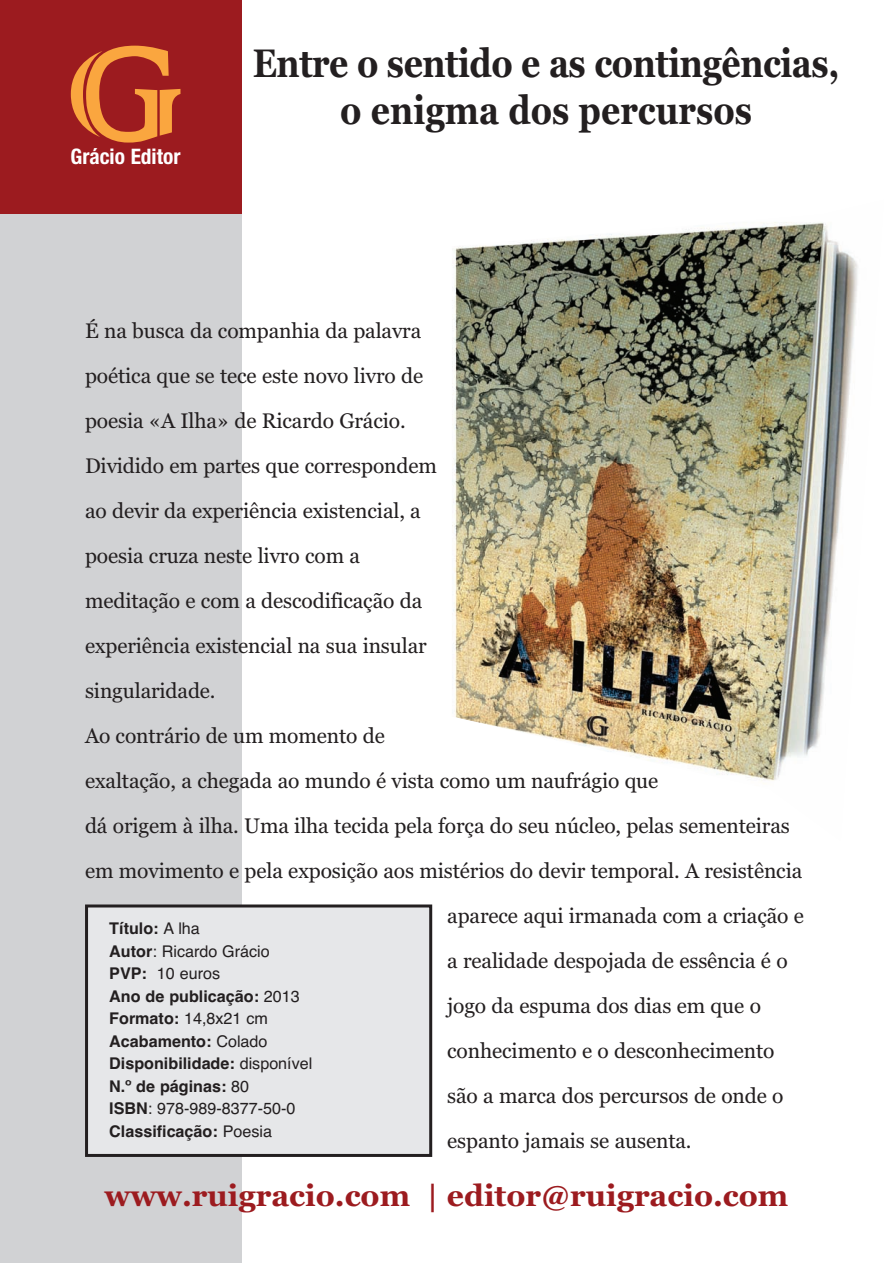
<style>
.page{position:relative;width:893px;height:1263px;background:#fff}
.page>*{position:absolute;margin:0;border:0;box-sizing:border-box;transform-origin:0 0}
.t1{font:700 39.6px/47.5px "Georgia";letter-spacing:-.015em;color:#231f20;text-align:center;scale:.85 1}
.t2{font:700 30px "Georgia";color:#9c1b1f}
.t3{font:700 condensed 21.45px "Helvetica Neue";color:#fff}
.t4{font:21px "Georgia";letter-spacing:-.005em;color:#231f20}
.t5{font:700 16.2px/22.5px "Helvetica";color:#231f20}
.s1{font-weight:400}
</style>
<div class="page">
<div style="left:0;top:0;width:241px;height:214px;background:#9c1b1f"></div>
<div style="left:0;top:214px;width:241px;height:1049px;background:#d1d2d4"></div>
<img style="left:452px;top:222px;width:406px;height:559px">
<div style="left:87px;top:906px;width:344px;height:249px;background:#e6e7e9"></div>
<div style="left:85px;top:904px;width:347px;height:253px;border:3px solid #231f20"></div>
<svg style="left:71px;top:46px;width:109px;height:97px"></svg>
<p class="t3" style="left:70px;top:139px;width:112px">Grácio Editor</p>
<h1 class="t1" style="left:253px;top:39px;width:692px">Entre o sentido e as contingências, o enigma dos percursos</h1>
<p class="t4" style="left:85px;top:318px;width:338px">É na busca da companhia da palavra</p>
<p class="t4" style="left:85px;top:363px;width:340px">poética que se tece este novo livro de</p>
<p class="t4" style="left:85px;top:408px;width:322px">poesia «A Ilha» de Ricardo Grácio.</p>
<p class="t4" style="left:85px;top:453px;width:353px">Dividido em partes que correspondem</p>
<p class="t4" style="left:85px;top:498px;width:337px">ao devir da experiência existencial, a</p>
<p class="t4" style="left:85px;top:543px;width:276px">poesia cruza neste livro com a</p>
<p class="t4" style="left:85px;top:588px;width:339px">meditação e com a descodificação da</p>
<p class="t4" style="left:85px;top:633px;width:343px">experiência existencial na sua insular</p>
<p class="t4" style="left:85px;top:678px;width:132px">singularidade.</p>
<p class="t4" style="left:85px;top:723px;width:301px">Ao contrário de um momento de</p>
<p class="t4" style="left:85px;top:768px;width:575px">exaltação, a chegada ao mundo é vista como um naufrágio que</p>
<p class="t4" style="left:85px;top:813px;width:706px">dá origem à ilha. Uma ilha tecida pela força do seu núcleo, pelas sementeiras</p>
<p class="t4" style="left:85px;top:858px;width:719px">em movimento e pela exposição aos mistérios do devir temporal. A resistência</p>
<p class="t4" style="left:447px;top:903px;width:358px">aparece aqui irmanada com a criação e</p>
<p class="t4" style="left:447px;top:948px;width:342px">a realidade despojada de essência é o</p>
<p class="t4" style="left:447px;top:993px;width:315px">jogo da espuma dos dias em que o</p>
<p class="t4" style="left:447px;top:1038px;width:329px">conhecimento e o desconhecimento</p>
<p class="t4" style="left:447px;top:1083px;width:338px">são a marca dos percursos de onde o</p>
<p class="t4" style="left:447px;top:1128px;width:246px">espanto jamais se ausenta.</p>
<p class="t5" style="left:109px;top:917px;width:205px">Título: <span class="s1">A lha<br></span>Autor<span class="s1">: Ricardo Grácio<br></span>PVP: <span class="s1">10 euros<br></span>Ano de publicação: <span class="s1">2013<br></span>Formato: <span class="s1">14,8x21 cm<br></span>Acabamento: <span class="s1">Colado<br></span>Disponibilidade: <span class="s1">disponível<br></span>N.º de páginas: <span class="s1">80<br></span>ISBN<span class="s1">: 978-989-8377-50-0<br></span>Classificação: <span class="s1">Poesia</span></p>
<h2 class="t2" style="left:104px;top:1178px;width:685px">www.ruigracio.com | editor@ruigracio.com</h2>
</div>
